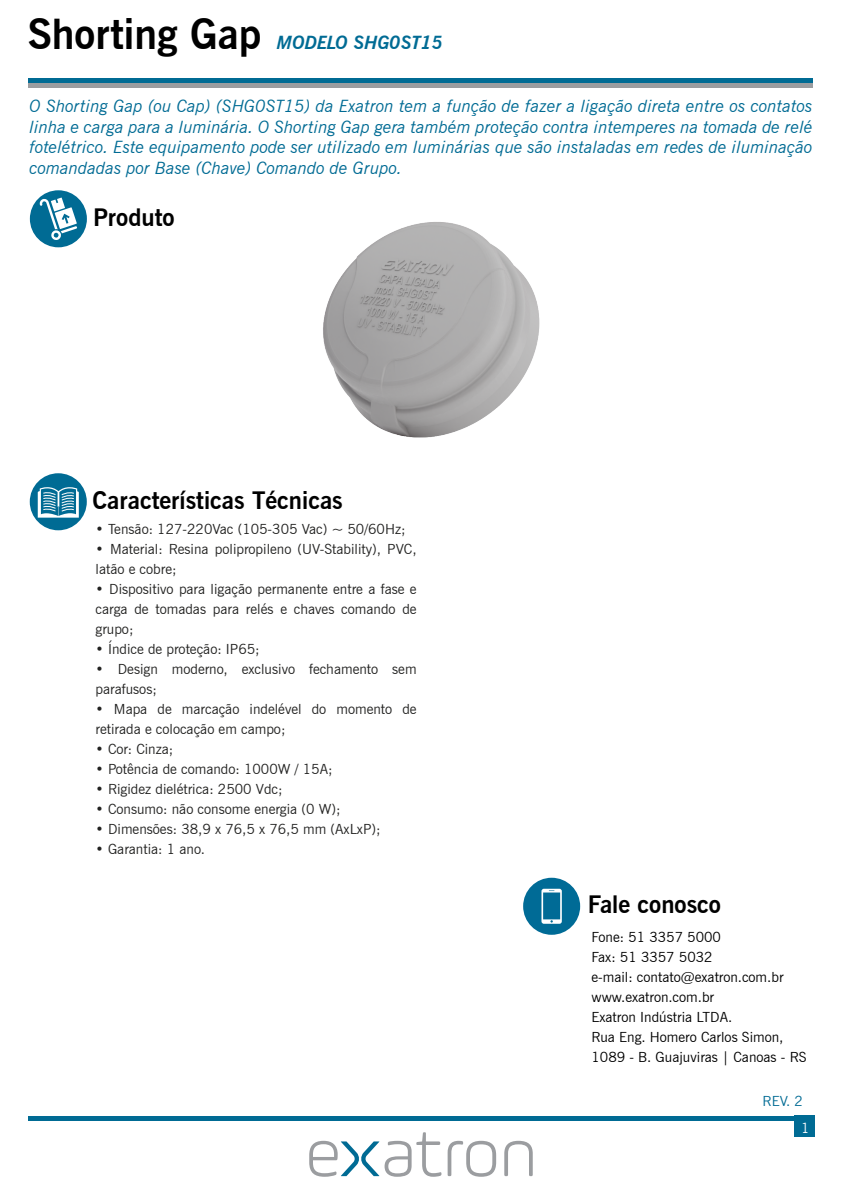
<style>
.page{position:relative;width:842px;height:1191px;background:#fff}
.page>*{position:absolute;margin:0;border:0;box-sizing:border-box;transform-origin:0 0}
.t1{font:700 41.3px "News Gothic BT";color:#000}
.t2{font:700 24px "News Gothic BT";color:#000}
.t3{font:italic 700 18.4px "News Gothic BT";color:#006b94}
.t4{font:italic 17px/20.4px "News Gothic BT";color:#006b94;text-align:justify}
.t5{font:14px/20px "News Gothic BT";color:#222221}
.t6{font:14px/20px "News Gothic BT";color:#000}
.t7{font:14px "News Gothic BT";color:#006b94}
.t8{font:14px "News Gothic BT";color:#fff}
</style>
<div class="page">
<hr style="left:29px;top:1116px;width:784px;height:4px;background:#006b94">
<hr style="left:29px;top:79px;width:784px;height:4px;background:#006b94">
<div style="left:29px;top:83px;width:784px;height:5px;background:#9b9da0"></div>
<svg style="left:504px;top:1140px;width:29px;height:36px"></svg>
<svg style="left:448px;top:1140px;width:48px;height:36px"></svg>
<svg style="left:385px;top:1132px;width:56px;height:44px"></svg>
<svg style="left:309px;top:1140px;width:70px;height:36px"></svg>
<div style="left:795px;top:1116px;width:20px;height:21px;background:#006b94"></div>
<div style="left:30px;top:473px;width:57px;height:57px;background:#006b94;border-radius:50%"></div>
<svg style="left:38px;top:487px;width:41px;height:30px"></svg>
<div style="left:30px;top:190px;width:57px;height:57px;background:#006b94;border-radius:50%"></div>
<svg style="left:39px;top:197px;width:38px;height:44px"></svg>
<div style="left:523px;top:877px;width:57px;height:57px;background:#006b96;border-radius:50%"></div>
<svg style="left:541px;top:888px;width:21px;height:35px"></svg>
<img style="left:323px;top:222px;width:217px;height:216px">
<h1 class="t1" style="left:28px;top:10px;width:235px">Shorting Gap</h1>
<h3 class="t3" style="left:277px;top:32px;width:168px">MODELO SHG0ST15</h3>
<p class="t4" style="left:29px;top:96px;width:785px">O Shorting Gap (ou Cap) (SHG0ST15) da Exatron tem a função de fazer a ligação direta entre os contatos linha e carga para a luminária. O Shorting Gap gera também proteção contra intemperes na tomada de relé fotelétrico. Este equipamento pode ser utilizado em luminárias que são instaladas em redes de iluminação comandadas por Base (Chave) Comando de Grupo.</p>
<h2 class="t2" style="left:93px;top:202px;width:83px">Produto</h2>
<h2 class="t2" style="left:92px;top:486px;width:252px">Características Técnicas</h2>
<p class="t5" style="left:96px;top:518px;width:311px">• Tensão: 127-220Vac (105-305 Vac) ~ 50/60Hz;</p>
<p class="t5" style="left:96px;top:538px;width:323px">• Material: Resina polipropileno (UV-Stability), PVC, latão e cobre;</p>
<p class="t5" style="left:96px;top:579px;width:323px;text-align:justify">• Dispositivo para ligação permanente entre a fase e carga de tomadas para relés e chaves comando de grupo;</p>
<p class="t5" style="left:96px;top:639px;width:165px">• Índice de proteção: IP65;</p>
<p class="t5" style="left:96px;top:659px;width:323px">• Design moderno, exclusivo fechamento sem parafusos;</p>
<p class="t5" style="left:96px;top:699px;width:323px">• Mapa de marcação indelével do momento de retirada e colocação em campo;</p>
<p class="t5" style="left:96px;top:739px;width:79px">• Cor: Cinza;</p>
<p class="t5" style="left:96px;top:759px;width:238px">• Potência de comando: 1000W / 15A;</p>
<p class="t5" style="left:96px;top:779px;width:188px">• Rigidez dielétrica: 2500 Vdc;</p>
<p class="t5" style="left:96px;top:799px;width:246px">• Consumo: não consome energia (0 W);</p>
<p class="t5" style="left:96px;top:819px;width:286px">• Dimensões: 38,9 x 76,5 x 76,5 mm (AxLxP);</p>
<p class="t5" style="left:96px;top:839px;width:111px">• Garantia: 1 ano.</p>
<h2 class="t2" style="left:588px;top:890px;width:135px">Fale conosco</h2>
<p class="t6" style="left:591px;top:927px;width:217px">Fone: 51 3357 5000<br>Fax: 51 3357 5032<br>e-mail: contato@exatron.com.br www.exatron.com.br<br>Exatron Indústria LTDA.<br>Rua Eng. Homero Carlos Simon,<br>1089 - B. Guajuviras | Canoas - RS</p>
<p class="t7" style="left:763px;top:1092px;width:42px">REV. 2</p>
<p class="t8" style="left:801px;top:1119px;width:10px">1</p>
</div>
